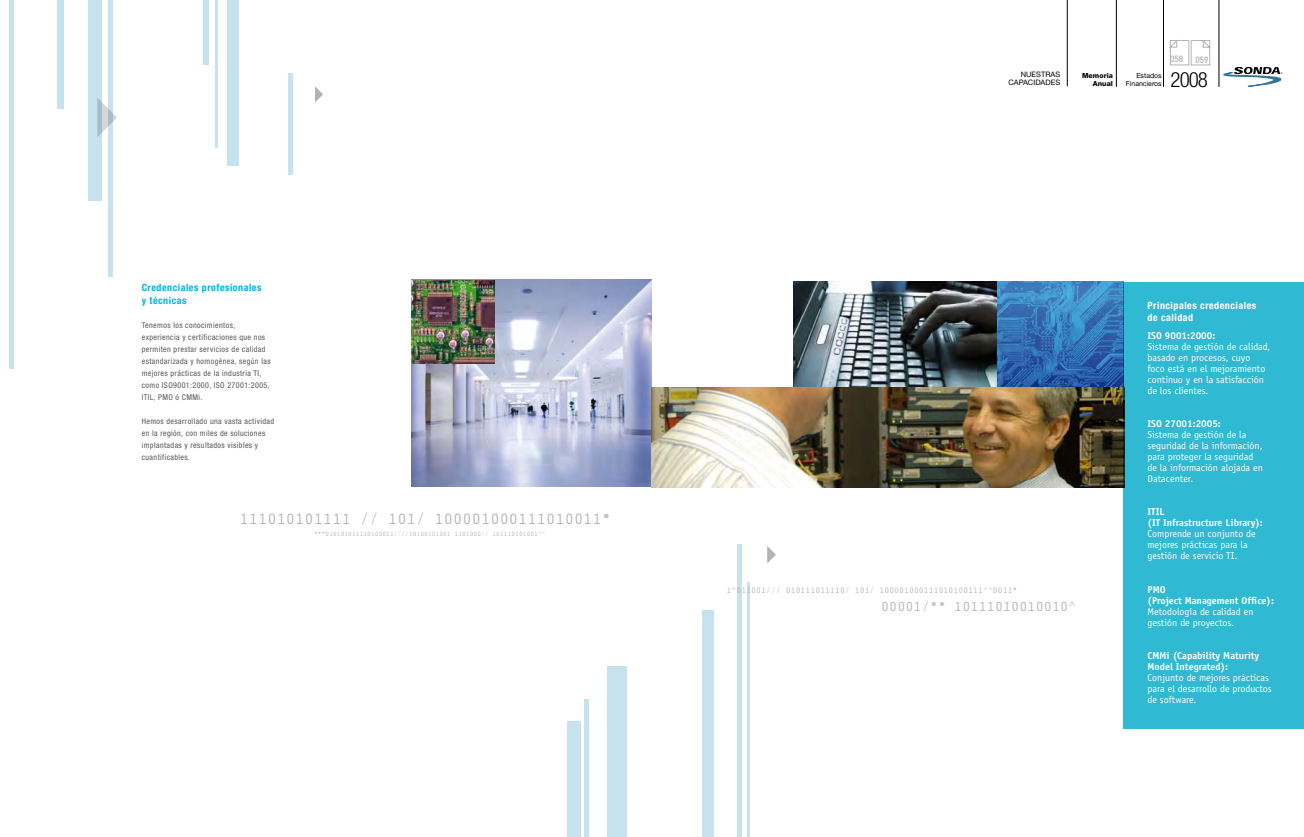
<style>
.page{position:relative;width:1304px;height:837px;background:#fff}
.page>*{position:absolute;margin:0;border:0;box-sizing:border-box;transform-origin:0 0}
.t1{font:300 condensed 21px "Helvetica Neue";color:#000}
.t2{font:15.5px "Orator";color:#b1b3b4}
.t3{font:13.6px "Orator";color:#b1b3b4}
.t4{font:10px/11px "Officina Sans";color:#fff}
.t5{font:700 condensed 10px/12px "Helvetica Neue";letter-spacing:.05em;color:#00b1e6}
.t6{font:700 condensed 10px/12px "Helvetica Neue";letter-spacing:.05em;color:#fff}
.t7{font:9px "DIN Mittelschrift";color:#b1b3b4}
.t8{font:8.2px "Orator";color:#b1b3b4}
.t9{font:condensed 8px/12px "Helvetica Neue";letter-spacing:.05em;color:#58585a}
.t10{font:7.5px/8px "Helvetica Neue LT Std";color:#000;text-align:right}
.t11{font:7px/8px "Helvetica Neue LT Std";color:#000;text-align:right}
.t12{font:800 7px/8px "Helvetica Neue LT Std";color:#000;text-align:right}
.t13{font:6.3px "Orator";color:#b1b3b4}
.s1{font-weight:700}
</style>
<div class="page">
<div style="left:1170px;top:40px;width:19px;height:25px;border:1px solid #b1b3b4"></div>
<div style="left:1191px;top:40px;width:19px;height:25px;border:1px solid #b1b3b4"></div>
<svg style="left:1203px;top:40px;width:7px;height:7px"></svg>
<svg style="left:1170px;top:40px;width:7px;height:7px"></svg>
<hr style="left:1163px;top:0;width:1px;height:87px;background:#000">
<hr style="left:1219px;top:0;width:1px;height:87px;background:#000">
<hr style="left:1116px;top:0;width:1px;height:87px;background:#000">
<hr style="left:1067px;top:0;width:1px;height:86px;background:#000">
<svg style="left:1218px;top:67px;width:65px;height:19px"></svg>
<img style="left:794px;top:281px;width:330px;height:106px">
<img style="left:412px;top:280px;width:240px;height:206px">
<svg style="left:102px;top:98px;width:15px;height:39px"></svg>
<svg style="left:767px;top:546px;width:9px;height:17px"></svg>
<svg style="left:315px;top:86px;width:8px;height:16px"></svg>
<div style="left:288px;top:73px;width:5px;height:101px;background:#c7e2ef"></div>
<div style="left:567px;top:721px;width:14px;height:115px;background:#c7e2ef"></div>
<div style="left:88px;top:0;width:14px;height:201px;background:#c7e2ef"></div>
<div style="left:203px;top:0;width:5px;height:65px;background:#c7e2ef"></div>
<div style="left:227px;top:0;width:11px;height:165px;background:#c7e2ef"></div>
<div style="left:58px;top:0;width:6px;height:109px;background:#c7e2ef"></div>
<div style="left:607px;top:666px;width:19px;height:170px;background:#c7e2ef"></div>
<hr style="left:108px;top:0;width:4px;height:277px;background:#c7e2ef">
<hr style="left:215px;top:0;width:3px;height:148px;background:#c7e2ef">
<div style="left:702px;top:609px;width:12px;height:227px;background:#c7e2ef"></div>
<hr style="left:738px;top:544px;width:4px;height:292px;background:#c7e2ef">
<hr style="left:747px;top:581px;width:2px;height:255px;background:#c7e2ef">
<hr style="left:9px;top:0;width:4px;height:369px;background:#c7e2ef">
<hr style="left:584px;top:699px;width:4px;height:137px;background:#c7e2ef">
<img style="left:412px;top:280px;width:82px;height:83px">
<img style="left:652px;top:387px;width:472px;height:100px">
<div style="left:1124px;top:282px;width:180px;height:446px;background:#2fb9d2"></div>
<p class="t5" style="left:142px;top:282px;width:121px">Credenciales profesionales y técnicas</p>
<p class="t9" style="left:142px;top:318px;width:130px">Tenemos los conocimientos, experiencia y certificaciones que nos permiten prestar servicios de calidad estandarizada y homogénea, según las mejores prácticas de la industria TI, como ISO9001:2000, ISO 27001:2005, ITIL, PMO ó CMMi.</p>
<p class="t9" style="left:142px;top:414px;width:134px">Hemos desarrollado una vasta actividad en la región, con miles de soluciones implantadas y resultados visibles y cuantificables.</p>
<p class="t2" style="left:240px;top:507px;width:373px">111010101111 // 101/ 100001000111010011*</p>
<p class="t13" style="left:314px;top:528px;width:233px">***010101011110100011////10100101001 1101000// 101110101001^^</p>
<p class="t10" style="left:1008px;top:70px;width:53px">NUESTRAS<br>CAPACIDADES</p>
<p class="t12" style="left:1082px;top:71px;width:32px">Memoria<br>Anual</p>
<p class="t11" style="left:1126px;top:71px;width:37px">Estados<br>Financieros</p>
<p class="t7" style="left:1170px;top:54px;width:14px">058</p>
<p class="t7" style="left:1195px;top:54px;width:14px">059</p>
<p class="t1" style="left:1171px;top:67px;width:39px">2008</p>
<p class="t8" style="left:727px;top:584px;width:292px">1^011001/// 010111011110/ 101/ 100001000111010100111^^0011*</p>
<p class="t3" style="left:881px;top:596px;width:197px">00001/** 10111010010010^</p>
<p class="t6" style="left:1148px;top:299px;width:110px">Principales credenciales de calidad</p>
<p class="t4" style="left:1148px;top:330px;width:124px"><span class="s1">ISO 9001:2000:<br></span>Sistema de gestión de calidad, basado en procesos, cuyo<br>foco está en el mejoramiento continuo y en la satisfacción de los clientes.</p>
<p class="t4" style="left:1148px;top:418px;width:117px"><span class="s1">ISO 27001:2005:<br></span>Sistema de gestión de la seguridad de la información, para proteger la seguridad de la información alojada en<br>Datacenter.</p>
<p class="t4" style="left:1148px;top:506px;width:117px"><span class="s1">ITIL<br>(IT Infrastructure Library):<br></span>Comprende un conjunto de mejores prácticas para la gestión de servicio TI.</p>
<p class="t4" style="left:1148px;top:583px;width:128px"><span class="s1">PMO<br>(Project Management Office):<br></span>Metodología de calidad en gestión de proyectos.</p>
<p class="t4" style="left:1148px;top:649px;width:126px"><span class="s1">CMMi (Capability Maturity<br>Model Integrated):<br></span>Conjunto de mejores prácticas para el desarrollo de productos de software.</p>
</div>
